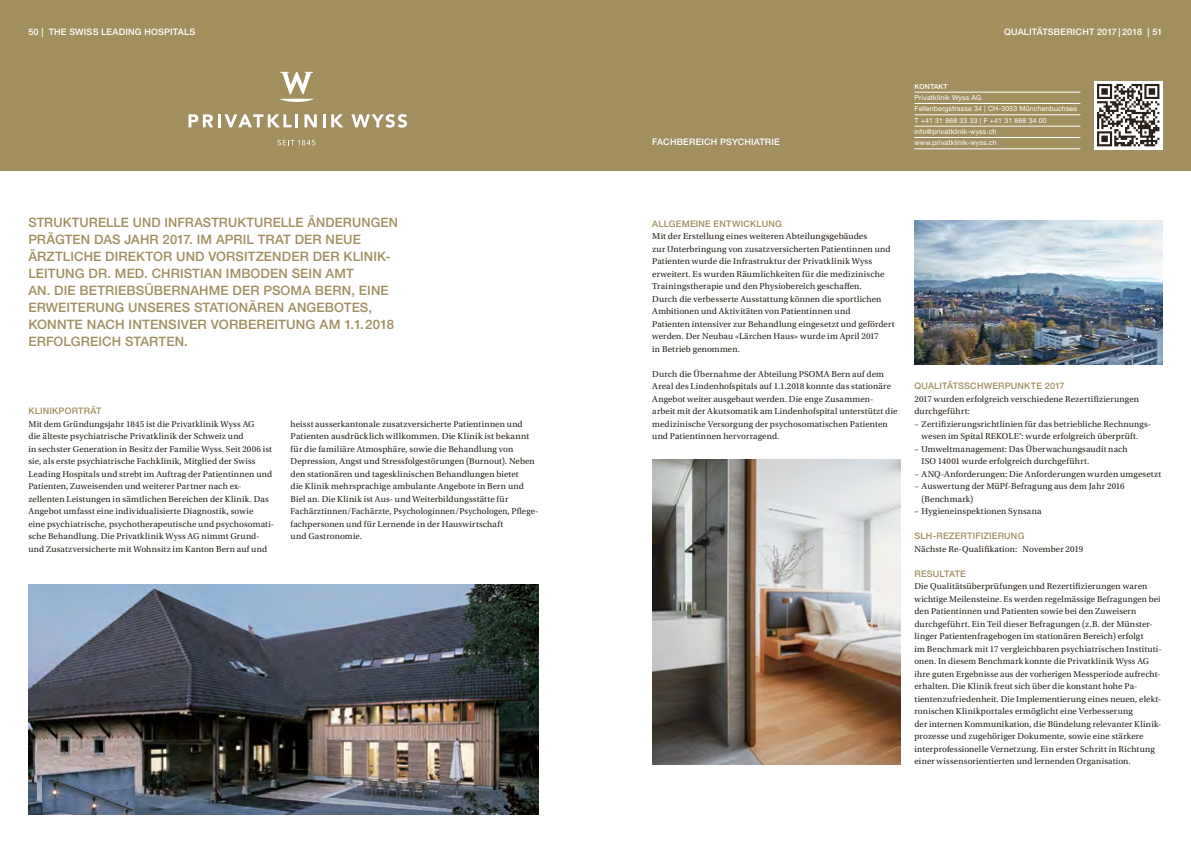
<style>
.page{position:relative;width:1191px;height:842px;background:#fff}
.page>*{position:absolute;margin:0;border:0;box-sizing:border-box;transform-origin:0 0}
.t1{font:500 13px/17px "Helvetica Neue LT Std";letter-spacing:.01em;color:#a18f60}
.t2{font:9px/12.5px "Utopia Std";letter-spacing:.01em;color:#29211a}
.t3{font:500 9px "Helvetica Neue LT Std";letter-spacing:.02em;color:#a18f60}
.t4{font:500 9px "Helvetica Neue LT Std";letter-spacing:.02em;color:#fff}
.t5{font:7px/11.3px "Helvetica Neue LT Std";letter-spacing:.02em;color:#fff}
.t6{font:500 7px "Helvetica Neue LT Std";letter-spacing:.02em;color:#fff}
</style>
<div class="page">
<div style="left:0;top:0;width:604px;height:171px;background:#a18f60"></div>
<img style="left:28px;top:584px;width:511px;height:230px">
<svg style="left:280px;top:72px;width:34px;height:30px"></svg>
<svg style="left:277px;top:140px;width:38px;height:5px"></svg>
<svg style="left:188px;top:114px;width:110px;height:13px"></svg>
<svg style="left:304px;top:114px;width:13px;height:13px"></svg>
<svg style="left:323px;top:114px;width:20px;height:13px"></svg>
<svg style="left:351px;top:114px;width:56px;height:14px"></svg>
<div style="left:595px;top:0;width:596px;height:171px;background:#a18f60"></div>
<div style="left:1093px;top:81px;width:69px;height:68px;background:#fff"></div>
<svg style="left:1097px;top:84px;width:62px;height:62px"></svg>
<img style="left:652px;top:460px;width:248px;height:304px">
<img style="left:914px;top:220px;width:248px;height:144px">
<hr style="left:914px;top:148px;width:166px;height:1px;background:#fff">
<hr style="left:914px;top:137px;width:166px;height:1px;background:#fff">
<hr style="left:914px;top:126px;width:166px;height:1px;background:#fff">
<hr style="left:914px;top:115px;width:166px;height:1px;background:#fff">
<hr style="left:914px;top:103px;width:166px;height:1px;background:#fff">
<hr style="left:914px;top:92px;width:166px;height:1px;background:#fff">
<p class="t4" style="left:28px;top:26px;width:168px">50 | THE SWISS LEADING HOSPITALS</p>
<p class="t1" style="left:28px;top:214px;width:371px">STRUKTURELLE UND INFRASTRUKTURELLE ÄNDERUNGEN PRÄGTEN DAS JAHR 2017. IM APRIL TRAT DER NEUE ÄRZTLICHE DIREKTOR UND VORSITZENDER DER KLINIK-LEITUNG DR. MED. CHRISTIAN IMBODEN SEIN AMT<br>AN. DIE BETRIEBSÜBERNAHME DER PSOMA BERN, EINE ERWEITERUNG UNSERES STATIONÄREN ANGEBOTES, KONNTE NACH INTENSIVER VORBEREITUNG AM 1.1.2018<br>ERFOLGREICH STARTEN.</p>
<p class="t3" style="left:28px;top:406px;width:75px">KLINIKPORTRÄT</p>
<p class="t2" style="left:28px;top:418px;width:247px">Mit dem Gründungsjahr 1845 ist die Privatklinik Wyss AG<br>die älteste psychiatrische Privatklinik der Schweiz und<br>in sechster Generation in Besitz der Familie Wyss. Seit 2006 ist sie, als erste psychiatrische Fachklinik, Mitglied der Swiss Leading Hospitals und strebt im Auftrag der Patientinnen und Patienten, Zuweisenden und weiterer Partner nach ex&shy;zellenten Leistungen in sämtlichen Bereichen der Klinik. Das Angebot umfasst eine individualisierte Diagnostik, sowie<br>eine psychiatrische, psychotherapeutische und psychosomati&shy;sche Behandlung. Die Privatklinik Wyss AG nimmt Grund&shy;und Zusatzversicherte mit Wohnsitz im Kanton Bern auf und</p>
<p class="t2" style="left:291px;top:418px;width:249px">heisst ausserkantonale zusatzversicherte Patientinnen und Patienten ausdrücklich willkommen. Die Klinik ist bekannt für die familiäre Atmosphäre, sowie die Behandlung von Depression, Angst und Stressfolgestörungen (Burnout). Neben den stationären und tagesklinischen Behandlungen bietet<br>die Klinik mehrsprachige ambulante Angebote in Bern und Biel an. Die Klinik ist Aus- und Weiterbildungsstätte für Fachärztinnen/Fachärzte, Psychologinnen/Psychologen, Pflege&shy;fachpersonen und für Lernende in der Hauswirtschaft<br>und Gastronomie.</p>
<p class="t4" style="left:652px;top:137px;width:129px">FACHBEREICH PSYCHIATRIE</p>
<p class="t4" style="left:1004px;top:26px;width:160px">QUALITÄTSBERICHT 2017 | 2018 | 51</p>
<p class="t6" style="left:914px;top:82px;width:35px">KONTAKT</p>
<p class="t5" style="left:914px;top:92px;width:164px">Privatklinik Wyss AG<br>Fellenbergstrasse 34 | CH-3053 Münchenbuchsee<br>T +41 31 868 33 33 | F +41 31 868 34 00 info@privatklinik-wyss.ch www.privatklinik-wyss.ch</p>
<p class="t3" style="left:652px;top:218px;width:131px">ALLGEMEINE ENTWICKLUNG</p>
<p class="t2" style="left:652px;top:230px;width:244px">Mit der Erstellung eines weiteren Abteilungsgebäudes<br>zur Unterbringung von zusatzversicherten Patientinnen und Patienten wurde die Infrastruktur der Privatklinik Wyss erweitert. Es wurden Räumlichkeiten für die medizinische Trainingstherapie und den Physiobereich geschaffen.<br>Durch die verbesserte Ausstattung können die sportlichen Ambitionen und Aktivitäten von Patientinnen und<br>Patienten intensiver zur Behandlung eingesetzt und gefördert werden. Der Neubau «Lärchen Haus» wurde im April 2017<br>in Betrieb genommen.</p>
<p class="t2" style="left:652px;top:368px;width:247px">Durch die Übernahme der Abteilung PSOMA Bern auf dem Areal des Lindenhofspitals auf 1.1.2018 konnte das stationäre Angebot weiter ausgebaut werden. Die enge Zusammen&shy;arbeit mit der Akutsomatik am Lindenhofspital unterstützt die medizinische Versorgung der psychosomatischen Patienten und Patientinnen hervorragend.</p>
<p class="t3" style="left:914px;top:381px;width:152px">QUALITÄTSSCHWERPUNKTE 2017</p>
<p class="t2" style="left:914px;top:393px;width:226px">2017 wurden erfolgreich verschiedene Rezertifizierungen durchgeführt:</p>
<p class="t2" style="left:921px;top:418px;width:231px;text-indent:-7px">– Zertifizierungsrichtlinien für das betriebliche Rechnungs&shy;wesen im Spital REKOLE®: wurde erfolgreich überprüft.</p>
<p class="t2" style="left:921px;top:443px;width:208px;text-indent:-7px">– Umweltmanagement: Das Überwachungsaudit nach<br>ISO 14001 wurde erfolgreich durchgeführt.</p>
<p class="t2" style="left:914px;top:468px;width:248px">– ANQ-Anforderungen: Die Anforderungen wurden umgesetzt</p>
<p class="t2" style="left:921px;top:480px;width:205px;text-indent:-7px">– Auswertung der MüPf-Befragung aus dem Jahr 2016 (Benchmark)</p>
<p class="t2" style="left:914px;top:505px;width:129px">– Hygieneinspektionen Synsana</p>
<p class="t3" style="left:914px;top:531px;width:111px">SLH-REZERTIFIZIERUNG</p>
<p class="t2" style="left:914px;top:543px;width:170px">Nächste Re-Qualifikation: November 2019</p>
<p class="t3" style="left:914px;top:568px;width:53px">RESULTATE</p>
<p class="t2" style="left:914px;top:580px;width:249px">Die Qualitätsüberprüfungen und Rezertifizierungen waren wichtige Meilensteine. Es werden regelmässige Befragungen bei den Patientinnen und Patienten sowie bei den Zuweisern durchgeführt. Ein Teil dieser Befragungen (z.B. der Münster&shy;linger Patientenfragebogen im stationären Bereich) erfolgt<br>im Benchmark mit 17 vergleichbaren psychiatrischen Instituti&shy;onen. In diesem Benchmark konnte die Privatklinik Wyss AG ihre guten Ergebnisse aus der vorherigen Messperiode aufrecht&shy;erhalten. Die Klinik freut sich über die konstant hohe Pa&shy;tientenzufriedenheit. Die Implementierung eines neuen, elekt&shy;ronischen Klinikportales ermöglicht eine Verbesserung<br>der internen Kommunikation, die Bündelung relevanter Klinik&shy;prozesse und zugehöriger Dokumente, sowie eine stärkere interprofessionelle Vernetzung. Ein erster Schritt in Richtung einer wissensorientierten und lernenden Organisation.</p>
</div>
